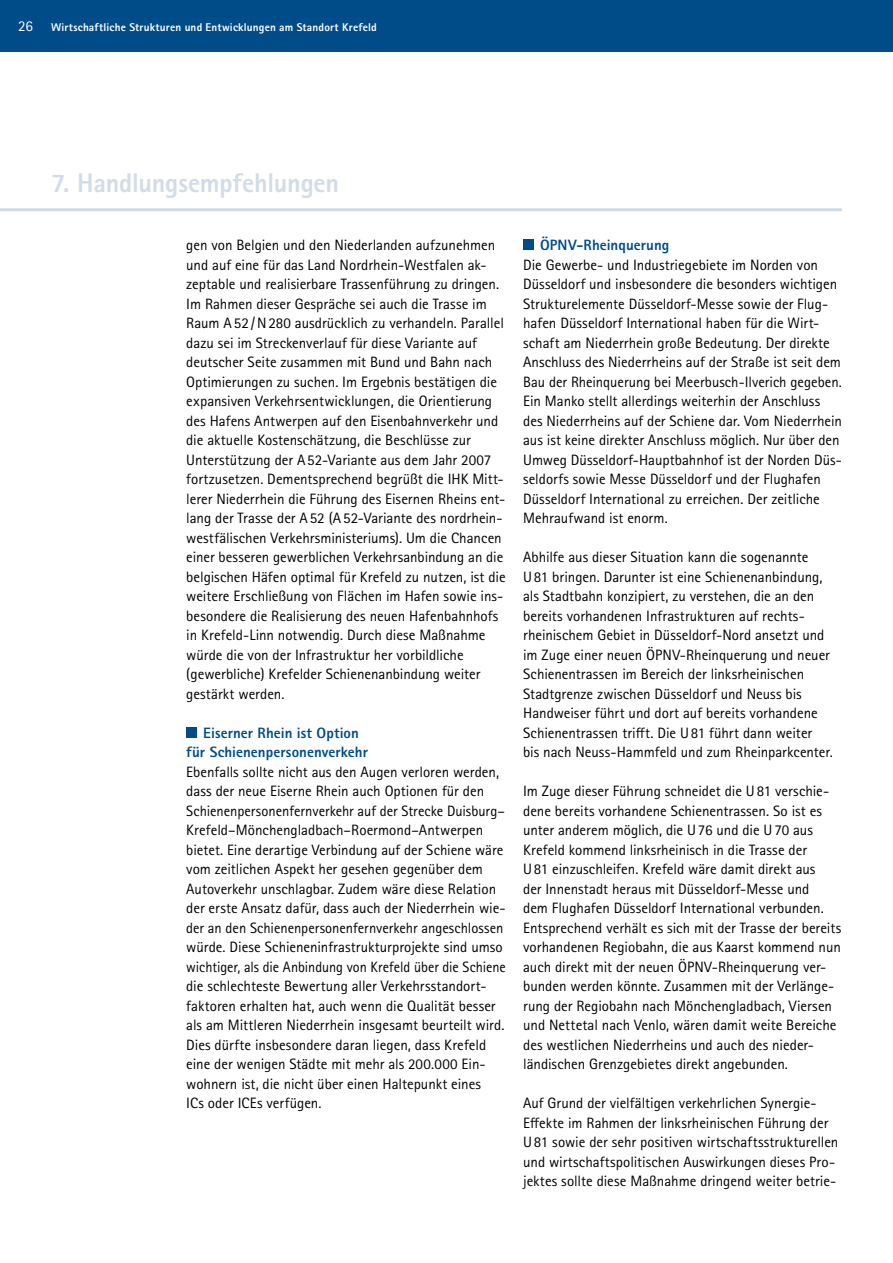
<style>
.page{position:relative;width:893px;height:1263px;background:#fff}
.page>*{position:absolute;margin:0;border:0;box-sizing:border-box;transform-origin:0 0}
.t1{font:800 27px "Rotis Sans Serif Pro";letter-spacing:-.005em;color:#d2dce8}
.t2{font:15px/19.5px "Rotis Sans Serif Pro";color:#000}
.t3{font:800 15px/19.5px "Rotis Sans Serif Pro";letter-spacing:.005em;color:#004c89;text-align:center}
.t4{font:800 11.25px "Rotis Sans Serif Pro";letter-spacing:.015em;color:#fff}
.s1{font-weight:400;font-size:15px}
</style>
<div class="page">
<div style="left:0;top:0;width:893px;height:51px;background:#004c89"></div>
<hr style="left:0;top:208px;width:842px;height:3px;background:#d2dce8">
<div style="left:186px;top:727px;width:11px;height:11px;background:#004c89"></div>
<div style="left:523px;top:240px;width:11px;height:10px;background:#004c89"></div>
<p class="t4" style="left:18px;top:20px;width:360px"><span class="s1">26</span> Wirtschaftliche Strukturen und Entwicklungen am Standort Krefeld</p>
<h1 class="t1" style="left:51px;top:165px;width:290px">7. Handlungsempfehlungen</h1>
<p class="t2" style="left:186px;top:236px;width:321px">gen von Belgien und den Niederlanden aufzunehmen und auf eine für das Land Nordrhein-Westfalen ak&shy;zeptable und realisierbare Trassenführung zu dringen.<br>Im Rahmen dieser Gespräche sei auch die Trasse im Raum A52 /N280 ausdrücklich zu verhandeln. Parallel dazu sei im Streckenverlauf für diese Variante auf deutscher Seite zusammen mit Bund und Bahn nach Optimierungen zu suchen. Im Ergebnis bestätigen die expansiven Verkehrsentwicklungen, die Orientierung des Hafens Antwerpen auf den Eisenbahnverkehr und die aktuelle Kostenschätzung, die Beschlüsse zur Unterstützung der A52-Variante aus dem Jahr 2007 fortzusetzen. Dementsprechend begrüßt die IHK Mitt&shy;lerer Niederrhein die Führung des Eisernen Rheins ent&shy;lang der Trasse der A52 (A52-Variante des nordrhein&shy;westfälischen Verkehrsministeriums). Um die Chancen einer besseren gewerblichen Verkehrsanbindung an die belgischen Häfen optimal für Krefeld zu nutzen, ist die weitere Erschließung von Flächen im Hafen sowie ins&shy;besondere die Realisierung des neuen Hafenbahnhofs in Krefeld-Linn notwendig. Durch diese Maßnahme würde die von der Infrastruktur her vorbildliche (gewerbliche) Krefelder Schienenanbindung weiter gestärkt werden.</p>
<p class="t3" style="left:186px;top:723px;width:183px">Eiserner Rhein ist Option für Schienenpersonenverkehr</p>
<p class="t2" style="left:186px;top:762px;width:321px">Ebenfalls sollte nicht aus den Augen verloren werden, dass der neue Eiserne Rhein auch Optionen für den Schienenpersonenfernverkehr auf der Strecke Duisburg– Krefeld–Mönchengladbach–Roermond–Antwerpen bietet. Eine derartige Verbindung auf der Schiene wäre vom zeitlichen Aspekt her gesehen gegenüber dem Autoverkehr unschlagbar. Zudem wäre diese Relation der erste Ansatz dafür, dass auch der Niederrhein wie&shy;der an den Schienenpersonenfernverkehr angeschlossen würde. Diese Schieneninfrastrukturprojekte sind umso wichtiger, als die Anbindung von Krefeld über die Schiene die schlechteste Bewertung aller Verkehrsstandort&shy;faktoren erhalten hat, auch wenn die Qualität besser als am Mittleren Niederrhein insgesamt beurteilt wird.<br>Dies dürfte insbesondere daran liegen, dass Krefeld eine der wenigen Städte mit mehr als 200.000 Ein&shy;wohnern ist, die nicht über einen Haltepunkt eines<br>ICs oder ICEs verfügen.</p>
<p class="t3" style="left:540px;top:235px;width:131px">ÖPNV-Rheinquerung</p>
<p class="t2" style="left:523px;top:255px;width:320px">Die Gewerbe- und Industriegebiete im Norden von Düsseldorf und insbesondere die besonders wichtigen Strukturelemente Düsseldorf-Messe sowie der Flug&shy;hafen Düsseldorf International haben für die Wirt&shy;schaft am Niederrhein große Bedeutung. Der direkte Anschluss des Niederrheins auf der Straße ist seit dem Bau der Rheinquerung bei Meerbusch-Ilverich gegeben.<br>Ein Manko stellt allerdings weiterhin der Anschluss des Niederrheins auf der Schiene dar. Vom Niederrhein aus ist keine direkter Anschluss möglich. Nur über den Umweg Düsseldorf-Hauptbahnhof ist der Norden Düs&shy;seldorfs sowie Messe Düsseldorf und der Flughafen Düsseldorf International zu erreichen. Der zeitliche Mehraufwand ist enorm.</p>
<p class="t2" style="left:523px;top:548px;width:311px">Abhilfe aus dieser Situation kann die sogenannte U81 bringen. Darunter ist eine Schienenanbindung, als Stadtbahn konzipiert, zu verstehen, die an den bereits vorhandenen Infrastrukturen auf rechts&shy;rheinischem Gebiet in Düsseldorf-Nord ansetzt und im Zuge einer neuen ÖPNV-Rheinquerung und neuer Schienentrassen im Bereich der linksrheinischen Stadtgrenze zwischen Düsseldorf und Neuss bis Handweiser führt und dort auf bereits vorhandene Schienentrassen trifft. Die U81 führt dann weiter<br>bis nach Neuss-Hammfeld und zum -Rheinparkcenter.</p>
<p class="t2" style="left:523px;top:782px;width:320px">Im Zuge dieser Führung schneidet die U81 verschie&shy;dene bereits vorhandene Schienentrassen. So ist es unter anderem möglich, die U76 und die U70 aus Krefeld kommend linksrheinisch in die Trasse der<br>U81 einzuschleifen. Krefeld wäre damit direkt aus<br>der Innenstadt heraus mit Düsseldorf-Messe und<br>dem Flughafen Düsseldorf International verbunden.<br>Entsprechend verhält es sich mit der Trasse der bereits vorhandenen Regiobahn, die aus Kaarst kommend nun auch direkt mit der neuen ÖPNV-Rheinquerung ver&shy;bunden werden könnte. Zusammen mit der Verlänge&shy;rung der Regiobahn nach Mönchengladbach, Viersen und Nettetal nach Venlo, wären damit weite Bereiche des westlichen Niederrheins und auch des nieder&shy;ländischen Grenzgebietes direkt angebunden.</p>
<p class="t2" style="left:523px;top:1094px;width:317px">Auf Grund der vielfältigen verkehrlichen Synergie-Effekte im Rahmen der linksrheinischen Führung der U81 sowie der sehr positiven wirtschaftsstrukturellen und wirtschaftspolitischen Auswirkungen dieses Pro&shy;jektes sollte diese Maßnahme dringend weiter betrie-</p>
</div>
